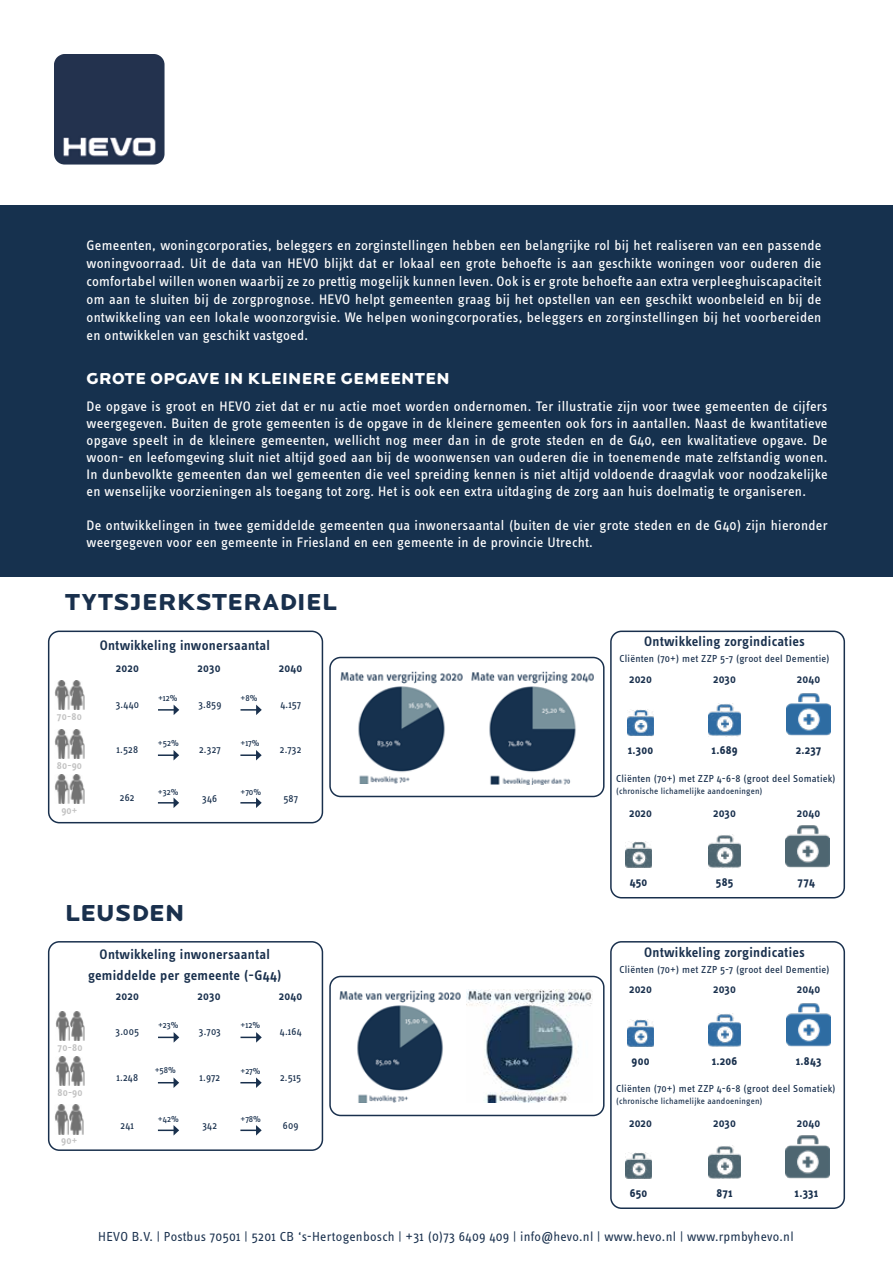
<style>
.page{position:relative;width:893px;height:1263px;background:#fff}
.page>*{position:absolute;margin:0;border:0;box-sizing:border-box;transform-origin:0 0}
.t1{font:900 24px "Locator Display";letter-spacing:.02em;color:#19304d}
.t2{font:900 16.5px "Locator Display";letter-spacing:.02em;color:#fff}
.t3{font:14.25px/17.1px "Info OT Text";letter-spacing:.02em;color:#fff;text-align:justify}
.t4{font:600 14.25px/21px "Info OT Text";letter-spacing:.02em;color:#19304d;text-align:center}
.t5{font:13.5px "Info OT Text";letter-spacing:.02em;color:#19304d}
.t6{font:600 12px "Info OT Text";letter-spacing:.02em;color:#19304d}
.t7{font:700 12px "Info OT Text";letter-spacing:.02em;color:#19304d}
.t8{font:10.5px "Info OT Text";letter-spacing:.02em;color:#19304d}
.t9{font:600 10.5px "Info OT Text";letter-spacing:.02em;color:#c3c3c3}
.t10{font:9px "Info OT Text";letter-spacing:.02em;color:#19304d}
</style>
<div class="page">
<div style="left:0;top:205px;width:893px;height:371px;background:#16314e"></div>
<img style="left:55px;top:1011px;width:30px;height:29px">
<img style="left:55px;top:1056px;width:30px;height:30px">
<img style="left:55px;top:1105px;width:29px;height:29px">
<svg style="left:158px;top:1032px;width:21px;height:11px"></svg>
<svg style="left:240px;top:1032px;width:22px;height:11px"></svg>
<svg style="left:158px;top:1125px;width:21px;height:10px"></svg>
<svg style="left:240px;top:1125px;width:22px;height:10px"></svg>
<svg style="left:158px;top:1077px;width:21px;height:11px"></svg>
<svg style="left:240px;top:1077px;width:22px;height:11px"></svg>
<div style="left:48px;top:941px;width:275px;height:210px;border:2px solid #19304d;border-radius:11px"></div>
<img style="left:55px;top:680px;width:29px;height:29px">
<img style="left:55px;top:730px;width:29px;height:29px">
<img style="left:55px;top:774px;width:29px;height:30px">
<svg style="left:158px;top:705px;width:21px;height:10px"></svg>
<svg style="left:240px;top:705px;width:22px;height:10px"></svg>
<svg style="left:158px;top:797px;width:21px;height:11px"></svg>
<svg style="left:240px;top:797px;width:22px;height:11px"></svg>
<svg style="left:158px;top:750px;width:21px;height:10px"></svg>
<svg style="left:240px;top:750px;width:22px;height:10px"></svg>
<div style="left:48px;top:630px;width:275px;height:193px;border:2px solid #19304d;border-radius:11px"></div>
<img style="left:627px;top:1020px;width:27px;height:27px">
<img style="left:708px;top:1014px;width:33px;height:33px">
<img style="left:787px;top:1003px;width:44px;height:44px">
<img style="left:625px;top:1152px;width:27px;height:27px">
<img style="left:708px;top:1145px;width:33px;height:34px">
<img style="left:785px;top:1135px;width:45px;height:44px">
<div style="left:610px;top:941px;width:235px;height:268px;border:2px solid #19304d;border-radius:11px"></div>
<img style="left:471px;top:671px;width:123px;height:114px">
<img style="left:340px;top:671px;width:123px;height:113px">
<div style="left:329px;top:657px;width:275px;height:140px;border:2px solid #19304d;border-radius:11px"></div>
<img style="left:627px;top:709px;width:27px;height:27px">
<img style="left:708px;top:703px;width:33px;height:33px">
<img style="left:787px;top:693px;width:44px;height:43px">
<img style="left:625px;top:842px;width:27px;height:26px">
<img style="left:708px;top:835px;width:33px;height:33px">
<img style="left:785px;top:825px;width:45px;height:43px">
<div style="left:610px;top:630px;width:235px;height:268px;border:2px solid #19304d;border-radius:11px"></div>
<div style="left:329px;top:976px;width:275px;height:140px;border:2px solid #19304d;border-radius:11px"></div>
<img style="left:339px;top:990px;width:122px;height:113px">
<img style="left:467px;top:989px;width:125px;height:114px">
<img style="left:54px;top:54px;width:111px;height:111px">
<p class="t3" style="left:87px;top:236px;width:736px;line-height:18px">Gemeenten, woningcorporaties, beleggers en zorginstellingen hebben een belangrijke rol bij het realiseren van een passende woningvoorraad. Uit de data van HEVO blijkt dat er lokaal een grote behoefte is aan geschikte woningen voor ouderen die comfortabel willen wonen waarbij ze zo prettig mogelijk kunnen leven. Ook is er grote behoefte aan extra verpleeghuiscapaciteit om aan te sluiten bij de zorgprognose. HEVO helpt gemeenten graag bij het opstellen van een geschikt woonbeleid en bij de ontwikkeling van een lokale woonzorgvisie. We helpen woningcorporaties, beleggers en zorginstellingen bij het voorbereiden en ontwikkelen van geschikt vastgoed.</p>
<p class="t2" style="left:87px;top:368px;width:365px">GROTE OPGAVE IN KLEINERE GEMEENTEN</p>
<p class="t3" style="left:87px;top:397px;width:743px">De opgave is groot en HEVO ziet dat er nu actie moet worden ondernomen. Ter illustratie zijn voor twee gemeenten de cijfers weergegeven. Buiten de grote gemeenten is de opgave in de kleinere gemeenten ook fors in aantallen. Naast de kwantitatieve opgave speelt in de kleinere gemeenten, wellicht nog meer dan in de grote steden en de G40, een kwalitatieve opgave. De woon- en leefomgeving sluit niet altijd goed aan bij de woonwensen van ouderen die in toenemende mate zelfstandig wonen.<br>In dunbevolkte gemeenten dan wel gemeenten die veel spreiding kennen is niet altijd voldoende draagvlak voor noodzakelijke en wenselijke voorzieningen als toegang tot zorg. Het is ook een extra uitdaging de zorg aan huis doelmatig te organiseren.</p>
<p class="t3" style="left:87px;top:517px;width:743px">De ontwikkelingen in twee gemiddelde gemeenten qua inwonersaantal (buiten de vier grote steden en de G40) zijn hieronder weergegeven voor een gemeente in Friesland en een gemeente in de provincie Utrecht.</p>
<h1 class="t1" style="left:65px;top:587px;width:273px">TYTSJERKSTERADIEL</h1>
<p class="t4" style="left:100px;top:635px;width:172px">Ontwikkeling inwonersaantal</p>
<p class="t6" style="left:116px;top:661px;width:24px">2020</p>
<p class="t6" style="left:198px;top:661px;width:24px">2030</p>
<p class="t6" style="left:279px;top:661px;width:25px">2040</p>
<p class="t9" style="left:57px;top:709px;width:26px">70-80</p>
<p class="t9" style="left:57px;top:759px;width:27px">80-90</p>
<p class="t9" style="left:61px;top:804px;width:18px">90+</p>
<p class="t10" style="left:158px;top:692px;width:21px">+12%</p>
<p class="t10" style="left:240px;top:692px;width:19px">+8%</p>
<p class="t8" style="left:116px;top:698px;width:25px">3.440</p>
<p class="t8" style="left:198px;top:698px;width:24px">3.859</p>
<p class="t8" style="left:280px;top:698px;width:22px">4.157</p>
<p class="t10" style="left:158px;top:737px;width:22px">+52%</p>
<p class="t10" style="left:240px;top:737px;width:21px">+17%</p>
<p class="t8" style="left:116px;top:743px;width:23px">1.528</p>
<p class="t8" style="left:199px;top:743px;width:23px">2.327</p>
<p class="t8" style="left:280px;top:743px;width:23px">2.732</p>
<p class="t10" style="left:158px;top:786px;width:22px">+32%</p>
<p class="t10" style="left:240px;top:786px;width:22px">+70%</p>
<p class="t8" style="left:120px;top:791px;width:16px">262</p>
<p class="t8" style="left:202px;top:792px;width:17px">346</p>
<p class="t8" style="left:283px;top:792px;width:16px">587</p>
<h1 class="t1" style="left:65px;top:899px;width:121px">LEUSDEN</h1>
<p class="t4" style="left:88px;top:943px;width:195px">Ontwikkeling inwonersaantal gemiddelde per gemeente (-G44)</p>
<p class="t6" style="left:116px;top:988px;width:24px">2020</p>
<p class="t6" style="left:198px;top:988px;width:24px">2030</p>
<p class="t6" style="left:279px;top:988px;width:25px">2040</p>
<p class="t9" style="left:58px;top:1041px;width:26px">70-80</p>
<p class="t9" style="left:57px;top:1086px;width:27px">80-90</p>
<p class="t9" style="left:61px;top:1134px;width:18px">90+</p>
<p class="t10" style="left:158px;top:1019px;width:22px">+23%</p>
<p class="t10" style="left:240px;top:1019px;width:21px">+12%</p>
<p class="t8" style="left:116px;top:1025px;width:25px">3.005</p>
<p class="t8" style="left:199px;top:1025px;width:24px">3.703</p>
<p class="t8" style="left:280px;top:1025px;width:24px">4.164</p>
<p class="t10" style="left:155px;top:1064px;width:23px">+58%</p>
<p class="t10" style="left:240px;top:1065px;width:22px">+27%</p>
<p class="t8" style="left:116px;top:1070px;width:23px">1.248</p>
<p class="t8" style="left:199px;top:1070px;width:22px">1.972</p>
<p class="t8" style="left:280px;top:1070px;width:23px">2.515</p>
<p class="t10" style="left:158px;top:1114px;width:23px">+42%</p>
<p class="t10" style="left:240px;top:1114px;width:22px">+78%</p>
<p class="t8" style="left:120px;top:1119px;width:15px">241</p>
<p class="t8" style="left:202px;top:1119px;width:16px">342</p>
<p class="t8" style="left:283px;top:1119px;width:17px">609</p>
<p class="t4" style="left:644px;top:631px;width:162px">Ontwikkeling zorgindicaties</p>
<p class="t8" style="left:620px;top:652px;width:211px">Cliënten (70+) met ZZP 5-7 (groot deel Dementie)</p>
<p class="t6" style="left:629px;top:671px;width:24px">2020</p>
<p class="t6" style="left:713px;top:671px;width:24px">2030</p>
<p class="t6" style="left:797px;top:671px;width:25px">2040</p>
<p class="t7" style="left:628px;top:743px;width:27px">1.300</p>
<p class="t7" style="left:712px;top:743px;width:28px">1.689</p>
<p class="t7" style="left:796px;top:743px;width:27px">2.237</p>
<p class="t8" style="left:616px;top:772px;width:221px">Cliënten (70+) met ZZP 4-6-8 (groot deel Somatiek)</p>
<p class="t10" style="left:616px;top:785px;width:148px">(chronische lichamelijke aandoeningen)</p>
<p class="t6" style="left:629px;top:805px;width:24px">2020</p>
<p class="t6" style="left:713px;top:805px;width:24px">2030</p>
<p class="t6" style="left:797px;top:805px;width:25px">2040</p>
<p class="t7" style="left:630px;top:875px;width:19px">450</p>
<p class="t7" style="left:716px;top:875px;width:19px">585</p>
<p class="t7" style="left:798px;top:875px;width:19px">774</p>
<p class="t4" style="left:644px;top:941px;width:162px">Ontwikkeling zorgindicaties</p>
<p class="t8" style="left:620px;top:963px;width:211px">Cliënten (70+) met ZZP 5-7 (groot deel Dementie)</p>
<p class="t6" style="left:629px;top:982px;width:24px">2020</p>
<p class="t6" style="left:713px;top:982px;width:24px">2030</p>
<p class="t6" style="left:797px;top:982px;width:25px">2040</p>
<p class="t7" style="left:632px;top:1053px;width:19px">900</p>
<p class="t7" style="left:712px;top:1053px;width:27px">1.206</p>
<p class="t7" style="left:796px;top:1053px;width:27px">1.843</p>
<p class="t8" style="left:616px;top:1082px;width:221px">Cliënten (70+) met ZZP 4-6-8 (groot deel Somatiek)</p>
<p class="t10" style="left:616px;top:1096px;width:148px">(chronische lichamelijke aandoeningen)</p>
<p class="t6" style="left:629px;top:1116px;width:24px">2020</p>
<p class="t6" style="left:713px;top:1116px;width:24px">2030</p>
<p class="t6" style="left:797px;top:1116px;width:25px">2040</p>
<p class="t7" style="left:630px;top:1185px;width:19px">650</p>
<p class="t7" style="left:716px;top:1185px;width:18px">871</p>
<p class="t7" style="left:795px;top:1185px;width:25px">1.331</p>
<p class="t5" style="left:98px;top:1228px;width:697px">HEVO B.V. | Postbus 70501 | 5201 CB ‘s-Hertogenbosch | +31 (0)73 6409 409 | info@hevo.nl | www.hevo.nl | www.rpmbyhevo.nl</p>
</div>
